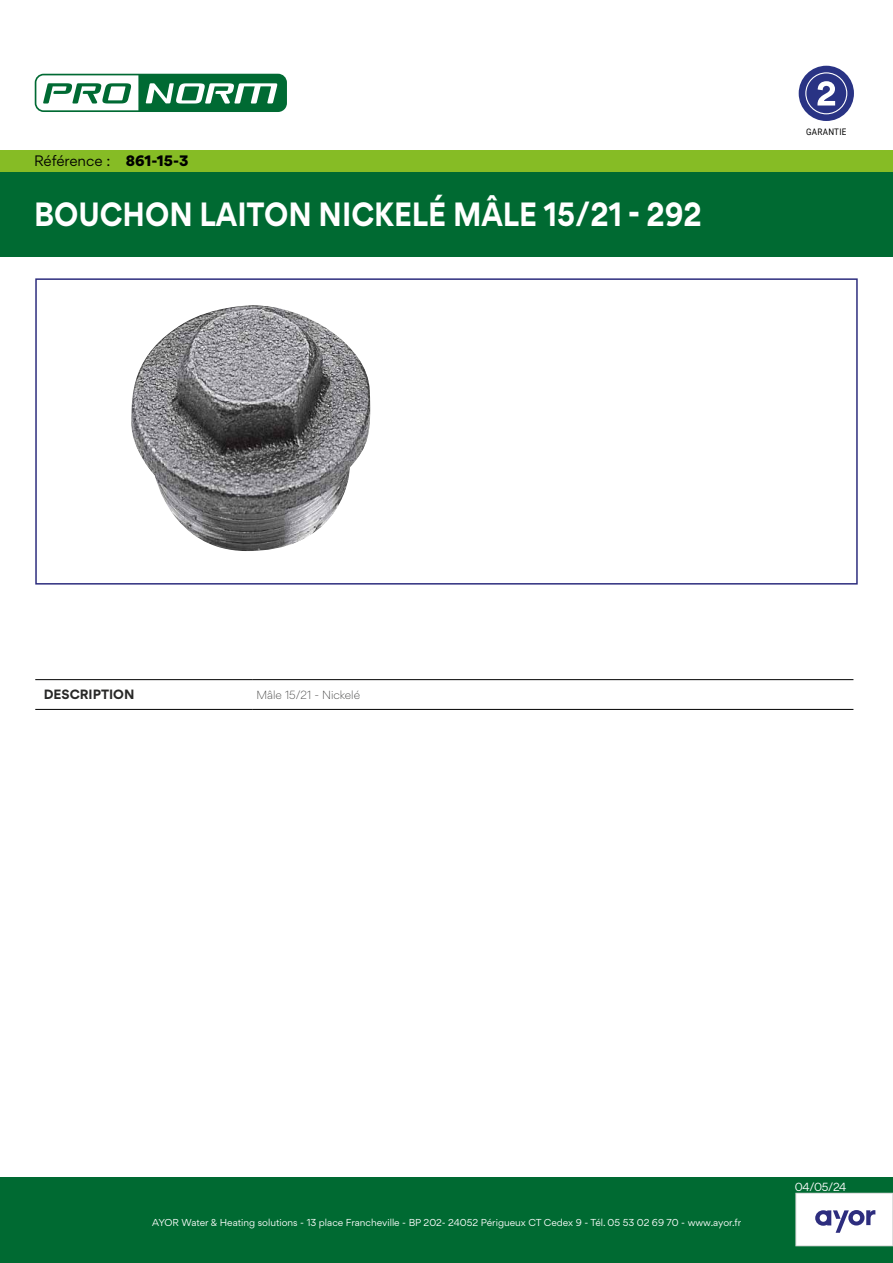
<style>
.page{position:relative;width:893px;height:1263px;background:#fff}
.page>*{position:absolute;margin:0;border:0;box-sizing:border-box;transform-origin:0 0}
.t1{font:700 30px "Gordita";color:#fff;scale:.9 1}
.t2{font:13.5px "Gordita";letter-spacing:-.005em;color:#000}
.t3{font:700 12px "Gordita";color:#282827}
.t4{font:300 10.5px "Gordita";color:#282827}
.t5{font:10.5px "Gordita";color:#fff}
.t6{font:9px "Gordita";color:#fff}
.t7{font:9px "Roboto";letter-spacing:.035em;color:#000;scale:.9 1}
.s1{font-weight:900}
</style>
<div class="page">
<div style="left:0;top:1178px;width:893px;height:85px;background:#006a32"></div>
<div style="left:796px;top:1193px;width:97px;height:53px;background:#fff"></div>
<div style="left:795px;top:1193px;width:98px;height:53px;border:1px solid #dadada"></div>
<img style="left:131px;top:305px;width:240px;height:246px">
<div style="left:0;top:171px;width:893px;height:85px;background:#006a32"></div>
<div style="left:35px;top:278px;width:823px;height:307px;border:2px solid #2d2d7e"></div>
<svg style="left:815px;top:1210px;width:60px;height:23px"></svg>
<div style="left:0;top:150px;width:893px;height:21px;background:#86bc25"></div>
<div style="left:799px;top:66px;width:55px;height:55px;background:#293384;border-radius:50%"></div>
<svg style="left:805px;top:72px;width:42px;height:42px"></svg>
<svg style="left:34px;top:73px;width:253px;height:39px"></svg>
<hr style="left:35px;top:679px;width:217px;height:1px;background:#000">
<hr style="left:252px;top:679px;width:601px;height:1px;background:#000">
<hr style="left:35px;top:709px;width:217px;height:1px;background:#000">
<hr style="left:252px;top:709px;width:601px;height:1px;background:#000">
<h2 class="t2" style="left:34px;top:151px;width:156px">Référence : <span class="s1">861-15-3</span></h2>
<h1 class="t1" style="left:34px;top:190px;width:743px">BOUCHON LAITON NICKELÉ MÂLE 15/21 - 292</h1>
<p class="t7" style="left:806px;top:125px;width:46px">GARANTIE</p>
<h3 class="t3" style="left:44px;top:685px;width:92px">DESCRIPTION</h3>
<p class="t4" style="left:256px;top:687px;width:105px">Mâle 15/21 - Nickelé</p>
<p class="t6" style="left:152px;top:1216px;width:590px">AYOR Water &amp; Heating solutions - 13 place Francheville - BP 202- 24052 Périgueux CT Cedex 9 - Tél. 05 53 02 69 70 - www.ayor.fr</p>
<p class="t5" style="left:795px;top:1179px;width:53px">04/05/24</p>
</div>
